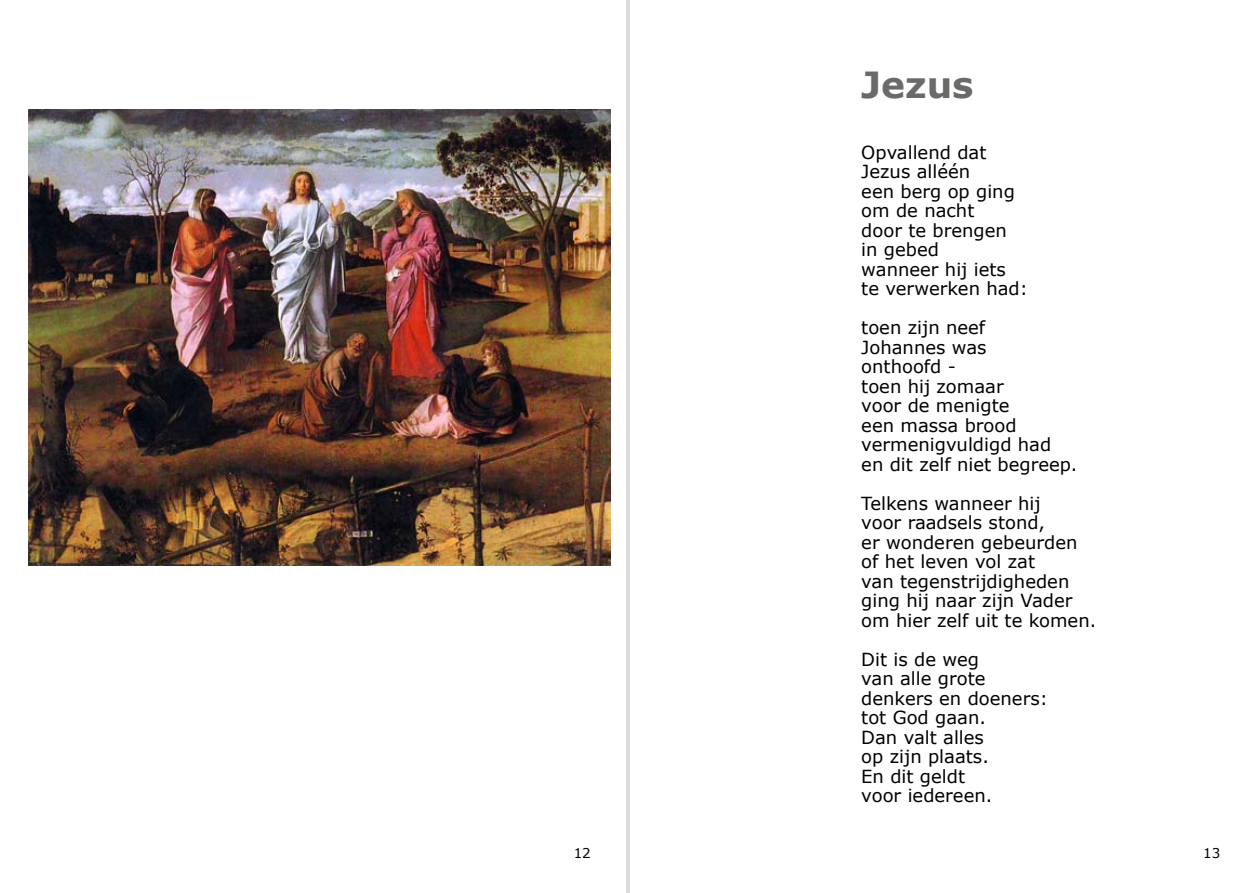
<style>
.page{position:relative;width:1259px;height:893px;background:#fff}
.page>*{position:absolute;margin:0;border:0;box-sizing:border-box;transform-origin:0 0}
.t1{font:700 36px "Verdana";color:#696b68}
.t2{font:18px/19.5px "Verdana";color:#000}
.t3{font:13.5px "Verdana";color:#000}
</style>
<div class="page">
<img style="left:28px;top:110px;width:583px;height:455px">
<hr style="left:628px;top:0;width:1px;height:893px;background:#babcb7">
<hr style="left:626px;top:0;width:1px;height:893px;background:#babcb7">
<h1 class="t1" style="left:861px;top:62px;width:114px">Jezus</h1>
<p class="t2" style="left:861px;top:142px;width:168px">Opvallend dat<br>Jezus alléén<br>een berg op ging om de nacht<br>door te brengen<br>in gebed<br>wanneer hij iets te verwerken had:</p>
<p class="t2" style="left:861px;top:317px;width:218px">toen zijn neef<br>Johannes was<br>onthoofd -<br>toen hij zomaar<br>voor de menigte<br>een massa brood vermenigvuldigd had en dit zelf niet begreep.</p>
<p class="t2" style="left:861px;top:493px;width:236px">Telkens wanneer hij<br>voor raadsels stond,<br>er wonderen gebeurden of het leven vol zat<br>van tegenstrijdigheden ging hij naar zijn Vader om hier zelf uit te komen.</p>
<p class="t2" style="left:861px;top:649px;width:188px">Dit is de weg<br>van alle grote denkers en doeners: tot God gaan.<br>Dan valt alles<br>op zijn plaats.<br>En dit geldt<br>voor iedereen.</p>
<p class="t3" style="left:574px;top:844px;width:19px">12</p>
<p class="t3" style="left:1203px;top:844px;width:19px">13</p>
</div>
